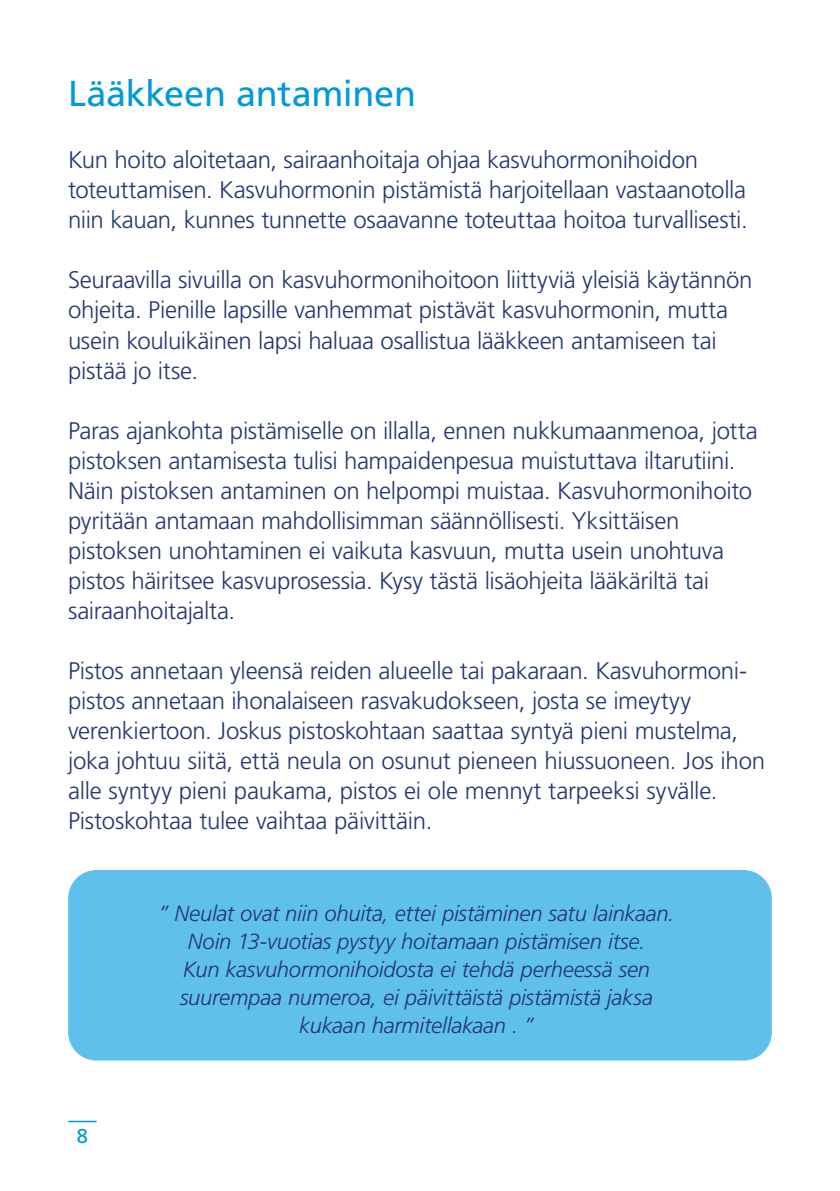
<style>
.page{position:relative;width:840px;height:1191px;background:#fff}
.page>*{position:absolute;margin:0;border:0;box-sizing:border-box;transform-origin:0 0}
.t1{font:36px "Frutiger LT Std";letter-spacing:-.01em;color:#009ad8}
.t2{font:300 24px/30px "Frutiger LT Std";letter-spacing:-.015em;color:#23366e}
.t3{font:italic 300 22px/28px "Frutiger LT Std";letter-spacing:-.01em;color:#23366e;text-align:center}
.t4{font:20px "Frutiger LT Std";color:#009ad8}
</style>
<div class="page">
<hr style="left:68px;top:1120px;width:29px;height:2px;background:#009ad8">
<div style="left:68px;top:870px;width:703px;height:190px;background:#5fc1eb;border-radius:28px"></div>
<h1 class="t1" style="left:68px;top:73px;width:349px">Lääkkeen antaminen</h1>
<p class="t2" style="left:68px;top:145px;width:680px">Kun hoito aloitetaan, sairaanhoitaja ohjaa kasvuhormonihoidon toteuttamisen. Kasvuhormonin pistämistä harjoitellaan vastaanotolla niin kauan, kunnes tunnette osaavanne toteuttaa hoitoa turvallisesti.</p>
<p class="t2" style="left:68px;top:265px;width:685px">Seuraavilla sivuilla on kasvuhormonihoitoon liittyviä yleisiä käytännön ohjeita. Pienille lapsille vanhemmat pistävät kasvuhormonin, mutta usein kouluikäinen lapsi haluaa osallistua lääkkeen antamiseen tai pistää jo itse.</p>
<p class="t2" style="left:68px;top:415px;width:690px">Paras ajankohta pistämiselle on illalla, ennen nukkumaanmenoa, jotta pistoksen antamisesta tulisi hampaidenpesua muistuttava iltarutiini.<br>Näin pistoksen antaminen on helpompi muistaa. Kasvuhormonihoito pyritään antamaan mahdollisimman säännöllisesti. Yksittäisen pistoksen unohtaminen ei vaikuta kasvuun, mutta usein unohtuva pistos häiritsee kasvuprosessia. Kysy tästä lisäohjeita lääkäriltä tai sairaanhoitajalta.</p>
<p class="t2" style="left:68px;top:655px;width:698px">Pistos annetaan yleensä reiden alueelle tai pakaraan. Kasvuhormoni&shy;pistos annetaan ihonalaiseen rasvakudokseen, josta se imeytyy verenkiertoon. Joskus pistoskohtaan saattaa syntyä pieni mustelma, joka johtuu siitä, että neula on osunut pieneen hiussuoneen. Jos ihon alle syntyy pieni paukama, pistos ei ole mennyt tarpeeksi syvälle.<br>Pistoskohtaa tulee vaihtaa päivittäin.</p>
<p class="t4" style="left:77px;top:1124px;width:13px">8</p>
<p class="t3" style="left:159px;top:899px;width:517px">” Neulat ovat niin ohuita, ettei pistäminen satu lainkaan.<br>Noin 13-vuotias pystyy hoitamaan pistämisen itse.<br>Kun kasvuhormonihoidosta ei tehdä perheessä sen suurempaa numeroa, ei päivittäistä pistämistä jaksa kukaan harmitellakaan . ”</p>
</div>
